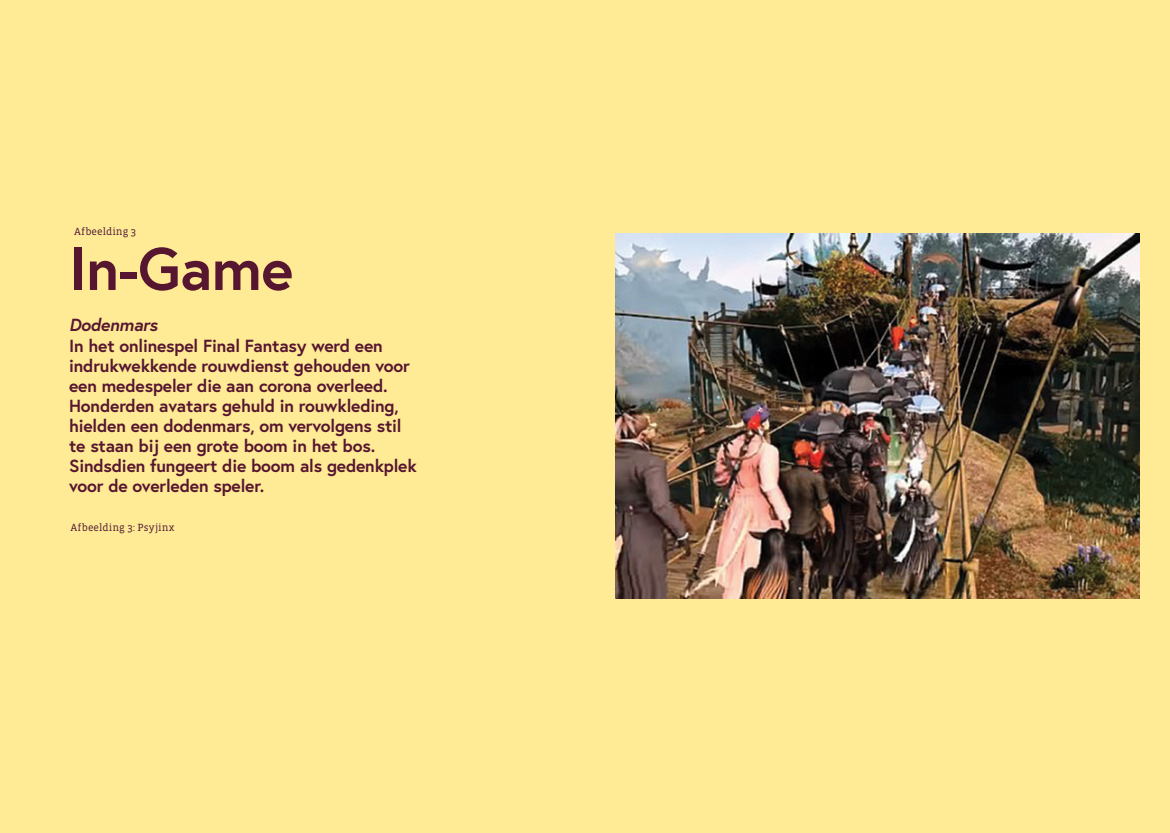
<style>
.page{position:relative;width:1170px;height:833px;background:#fff}
.page>*{position:absolute;margin:0;border:0;box-sizing:border-box;transform-origin:0 0}
.t1{font:700 60px "Europa";letter-spacing:-.01em;color:#561630}
.t2{font:700 17.5px/20px "Europa";letter-spacing:-.01em;color:#561630}
.t3{font:italic 700 17.5px "Europa";letter-spacing:-.01em;color:#561630}
.t4{font:10.62px "Vista Slab OTCE";letter-spacing:.015em;color:#511b35}
</style>
<div class="page">
<div style="left:0;top:0;width:1169px;height:833px;background:#ffea95"></div>
<img style="left:615px;top:234px;width:524px;height:365px">
<p class="t4" style="left:74px;top:225px;width:63px">Afbeelding 3</p>
<h1 class="t1" style="left:69px;top:228px;width:226px">In-Game</h1>
<p class="t3" style="left:69px;top:313px;width:90px">Dodenmars</p>
<p class="t2" style="left:69px;top:335px;width:349px">In het onlinespel Final Fantasy werd een indrukwekkende rouwdienst gehouden voor een medespeler die aan corona overleed.<br>Honderden avatars gehuld in rouwkleding, hielden een dodenmars, om vervolgens stil te staan bij een grote boom in het bos.<br>Sindsdien fungeert die boom als gedenkplek voor de overleden speler.</p>
<p class="t4" style="left:71px;top:521px;width:105px">Afbeelding 3: Psyjinx</p>
</div>
